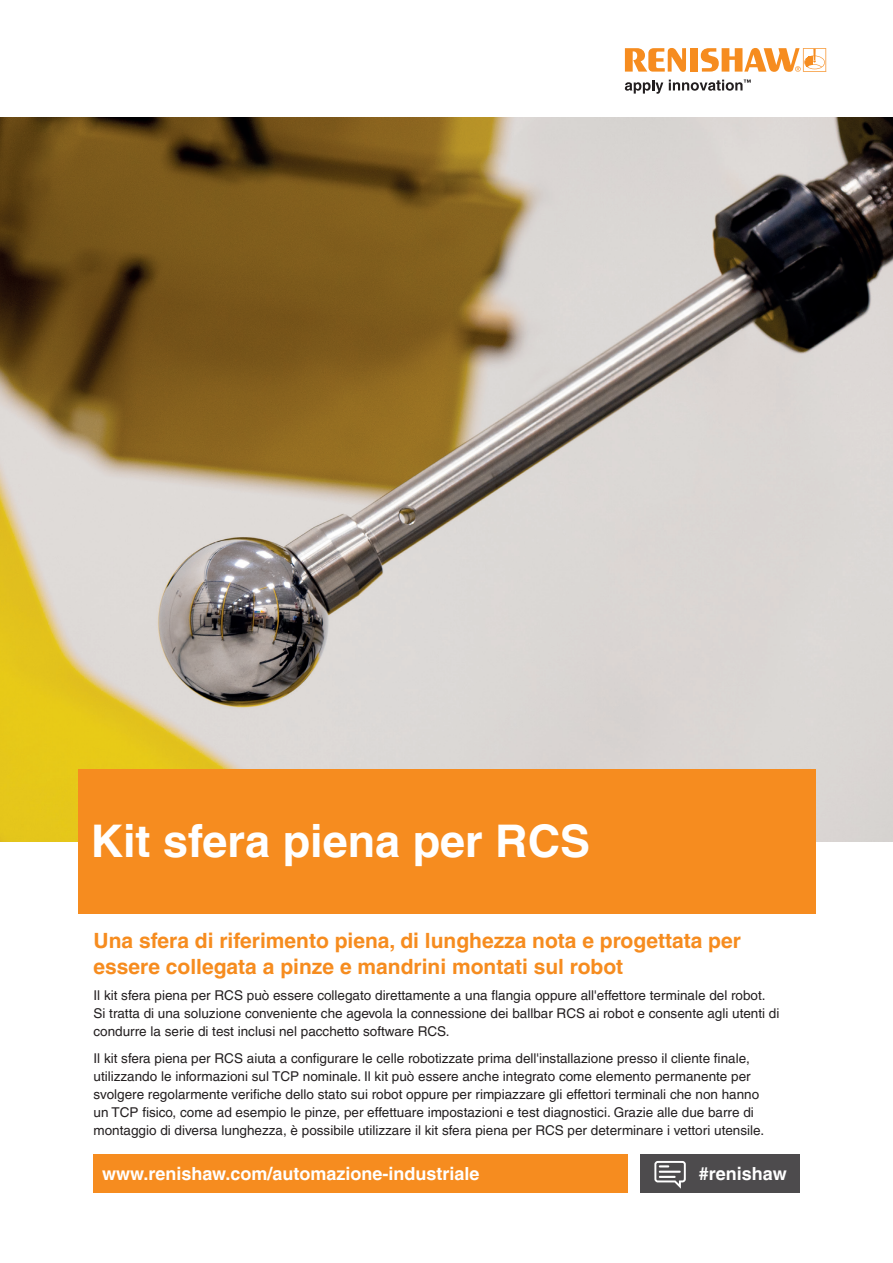
<style>
.page{position:relative;width:893px;height:1263px;background:#fff}
.page>*{position:absolute;margin:0;border:0;box-sizing:border-box;transform-origin:0 0}
.t1{font:700 45px "Helvetica LT Pro";color:#fff}
.t2{font:700 21px/25.2px "Helvetica LT Pro";color:#f68c1f}
.t3{font:700 18px "Helvetica LT Pro";color:#fff}
.t4{font:13.5px/18px "Helvetica LT Pro";color:#231f20}
</style>
<div class="page">
<div style="left:639px;top:1154px;width:160px;height:39px;background:#4d4b4d"></div>
<svg style="left:654px;top:1161px;width:32px;height:28px"></svg>
<div style="left:94px;top:1154px;width:534px;height:39px;background:#f68c1f"></div>
<img style="left:0;top:117px;width:893px;height:724px">
<div style="left:78px;top:769px;width:737px;height:144px;background:#f68c1f"></div>
<svg style="left:625px;top:80px;width:38px;height:14px"></svg>
<svg style="left:625px;top:48px;width:61px;height:24px"></svg>
<div style="left:690px;top:48px;width:8px;height:24px;background:#f68c1f"></div>
<svg style="left:701px;top:48px;width:125px;height:24px"></svg>
<svg style="left:669px;top:80px;width:82px;height:11px"></svg>
<h1 class="t1" style="left:91px;top:814px;width:501px">Kit sfera piena per RCS</h1>
<h2 class="t2" style="left:94px;top:928px;width:649px">Una sfera di riferimento piena, di lunghezza nota e progettata per essere collegata a pinze e mandrini montati sul robot</h2>
<p class="t4" style="left:94px;top:986px;width:687px">Il kit sfera piena per RCS può essere collegato direttamente a una flangia oppure all'effettore terminale del robot.<br>Si tratta di una soluzione conveniente che agevola la connessione dei ballbar RCS ai robot e consente agli utenti di condurre la serie di test inclusi nel pacchetto software RCS.</p>
<p class="t4" style="left:94px;top:1049px;width:672px">Il kit sfera piena per RCS aiuta a configurare le celle robotizzate prima dell'installazione presso il cliente finale, utilizzando le informazioni sul TCP nominale. Il kit può essere anche integrato come elemento permanente per svolgere regolarmente verifiche dello stato sui robot oppure per rimpiazzare gli effettori terminali che non hanno un TCP fisico, come ad esempio le pinze, per effettuare impostazioni e test diagnostici. Grazie alle due barre di montaggio di diversa lunghezza, è possibile utilizzare il kit sfera piena per RCS per determinare i vettori utensile.</p>
<h3 class="t3" style="left:102px;top:1163px;width:379px">www.renishaw.com/automazione-industriale</h3>
<h3 class="t3" style="left:699px;top:1163px;width:89px">#renishaw</h3>
</div>
